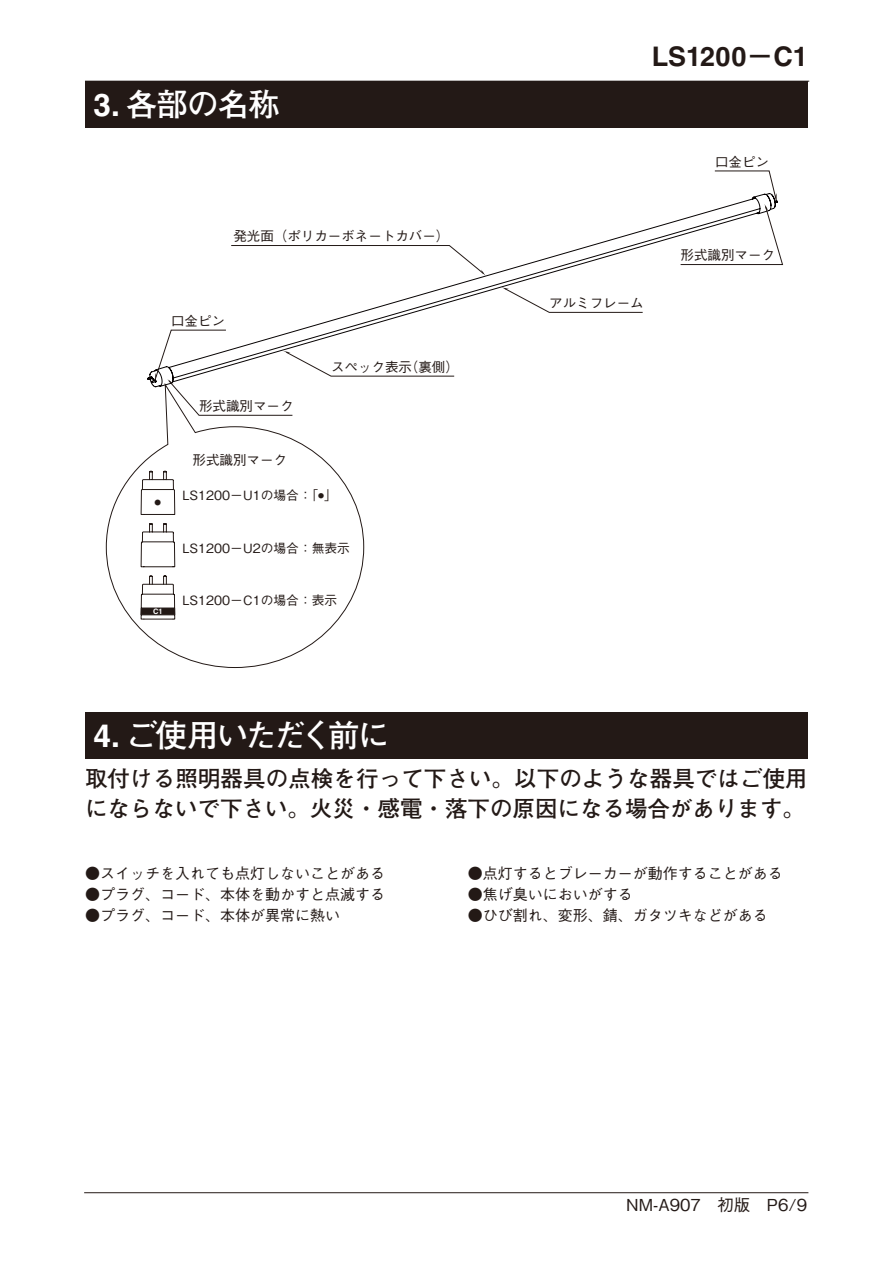
<style>
.page{position:relative;width:893px;height:1263px;background:#fff}
.page>*{position:absolute;margin:0;border:0;box-sizing:border-box;transform-origin:0 0}
.t1{font:700 31.5px "Futo Go B101 Pro";letter-spacing:-.06em;color:#fff}
.t2{font:700 27px "Helvetica LT Std";color:#231916}
.t3{font:700 22.5px/30px "Futo Go B101 Pro";letter-spacing:.005em;color:#231916}
.t4{font:500 16.5px "Gothic BBB Pro";color:#231916}
.t5{font:500 15px "Gothic BBB Pro";color:#231916}
.t6{font:13.5px "Gothic BBB Pro Medium 90 msp RKSJ H";color:#231916}
.t7{font:12.75px "Gothic BBB Pro Medium 90 msp RKSJ H";color:#231916}
.t8{font:700 7.5px "Helvetica LT Std";color:#fff}
.s1{font-family:"Helvetica LT Std"}
.s2{font-family:"Futo Go B101 Pro"}
</style>
<div class="page">
<hr style="left:84px;top:1192px;width:724px;height:1px;background:#231916">
<hr style="left:85px;top:81px;width:724px;height:1px;background:#231916">
<div style="left:85px;top:81px;width:723px;height:47px;background:#231916"></div>
<svg style="left:147px;top:219px;width:631px;height:163px"></svg>
<svg style="left:154px;top:330px;width:301px;height:52px"></svg>
<svg style="left:106px;top:382px;width:258px;height:286px"></svg>
<svg style="left:680px;top:170px;width:103px;height:95px"></svg>
<svg style="left:140px;top:470px;width:36px;height:45px"></svg>
<svg style="left:140px;top:522px;width:36px;height:46px"></svg>
<svg style="left:140px;top:575px;width:36px;height:45px"></svg>
<div style="left:85px;top:712px;width:723px;height:46px;background:#231916"></div>
<h1 class="t1" style="left:94px;top:79px;width:188px"><span class="s1">3.</span> 各部の名称</h1>
<p class="t6" style="left:233px;top:225px;width:218px">発光面（ポリカーボネートカバー）</p>
<p class="t6" style="left:171px;top:310px;width:55px">口金ピン</p>
<p class="t6" style="left:331px;top:356px;width:129px">スペック表示（裏側）</p>
<p class="t6" style="left:199px;top:395px;width:96px">形式識別マーク</p>
<p class="t6" style="left:192px;top:449px;width:96px">形式識別マーク</p>
<p class="t7" style="left:155px;top:485px;width:184px"><sub>●</sub> LS1200－U1の場合：「<sup>●</sup>」</p>
<p class="t7" style="left:182px;top:538px;width:169px">LS1200－U2の場合：無表示</p>
<p class="t8" style="left:153px;top:607px;width:11px">C1</p>
<p class="t7" style="left:182px;top:590px;width:156px">LS1200－C1の場合：表示</p>
<h2 class="t2" style="left:652px;top:40px;width:158px">LS1200<span class="s2">－</span>C1</h2>
<p class="t6" style="left:549px;top:292px;width:96px">アルミフレーム</p>
<p class="t6" style="left:715px;top:151px;width:56px">口金ピン</p>
<p class="t6" style="left:681px;top:244px;width:96px">形式識別マーク</p>
<h1 class="t1" style="left:94px;top:710px;width:297px"><span class="s1">4.</span> ご使用いただく前に</h1>
<h3 class="t3" style="left:85px;top:760px;width:724px">取付ける照明器具の点検を行って下さい。以下のような器具ではご使用にならないで下さい。火災・感電・落下の原因になる場合があります。</h3>
<p class="t5" style="left:85px;top:861px;width:301px">●スイッチを入れても点灯しないことがある</p>
<p class="t5" style="left:85px;top:882px;width:301px">●プラグ、コード、本体を動かすと点滅する</p>
<p class="t5" style="left:85px;top:903px;width:256px">●プラグ、コード、本体が異常に熱い</p>
<p class="t5" style="left:468px;top:861px;width:316px">●点灯するとブレーカーが動作することがある</p>
<p class="t5" style="left:468px;top:882px;width:166px">●焦げ臭いにおいがする</p>
<p class="t5" style="left:468px;top:903px;width:301px">●ひび割れ、変形、錆、ガタツキなどがある</p>
<p class="t4" style="left:626px;top:1192px;width:182px">NM-A907　初版　P6/9</p>
</div>
